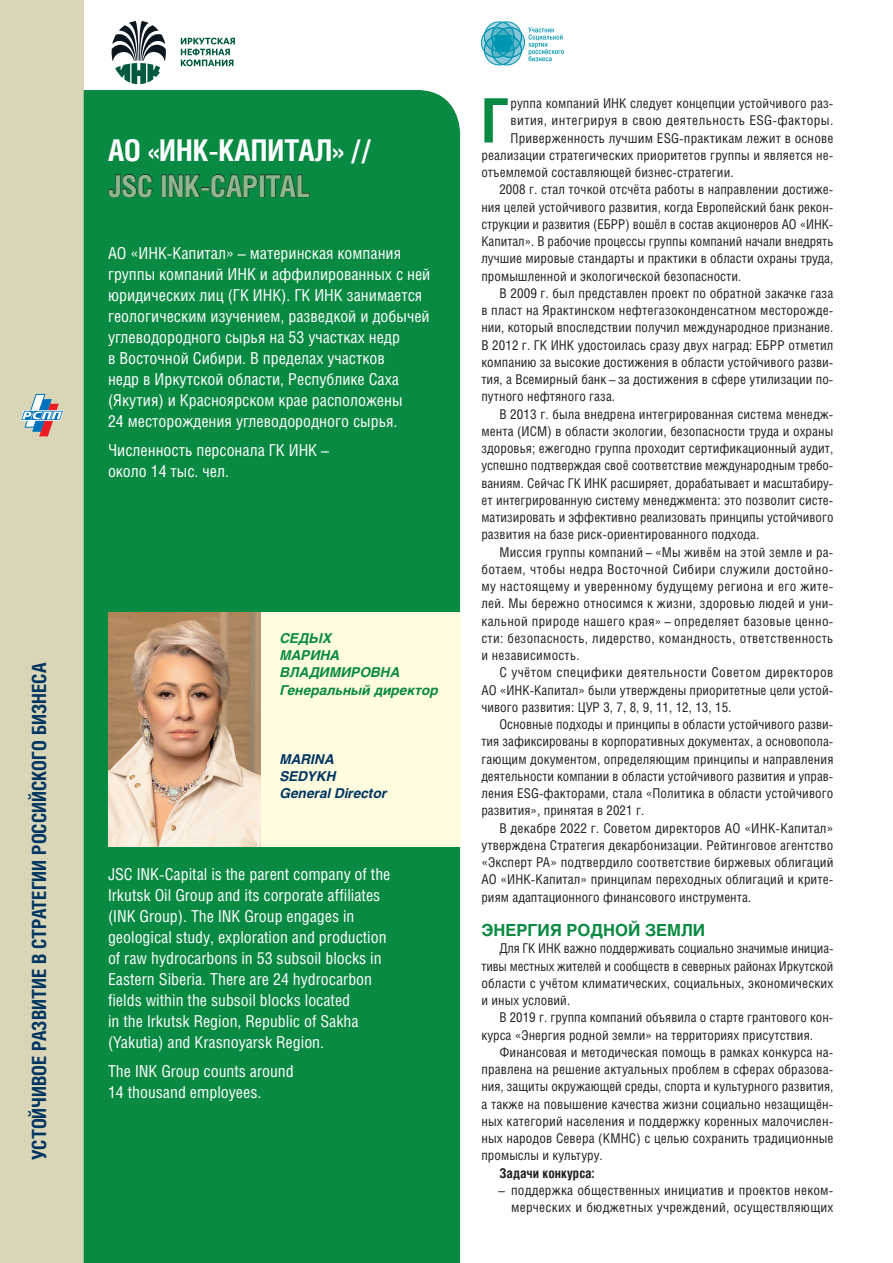
<style>
.page{position:relative;width:893px;height:1263px;background:#fff}
.page>*{position:absolute;margin:0;border:0;box-sizing:border-box;transform-origin:0 0}
.t1{font:700 61.35px "Helios Cond C";color:#098a42}
.t2{font:700 30px "Helios Cond C";color:#fff}
.t3{font:700 30px "Helios Cond C";color:#8eb78f}
.t4{font:700 19.5px "Helios Cond C";color:#003562}
.t5{font:16.5px/21px "Helios Cond C";color:#fff}
.t6{font:700 16.5px "Helios C";color:#098a42}
.t7{font:13.5px/17.2px "Helios Cond C";letter-spacing:.005em;color:#231f20;text-align:justify}
.t8{font:13.5px "Helios Cond C";letter-spacing:.025em;color:#231f20}
.t9{font:13.5px "Helios Cond C";letter-spacing:.03em;color:#231f20}
.t10{font:italic 700 13.5px/17.2px "Helios C";color:#098a42}
.t11{font:italic 700 13.5px/17.2px "Helios C";color:#003562}
.t12{font:700 13.5px "Helios Cond C";letter-spacing:.005em;color:#231f20}
</style>
<div class="page">
<div style="left:0;top:0;width:84px;height:1263px;background:#d9d6b7"></div>
<svg style="left:20px;top:394px;width:44px;height:42px"></svg>
<div style="left:84px;top:90px;width:376px;height:1173px;background:#098a42"></div>
<div style="left:108px;top:612px;width:352px;height:234px;background:#fffce0"></div>
<img style="left:108px;top:612px;width:152px;height:234px">
<svg style="left:108px;top:174px;width:45px;height:24px"></svg>
<div style="left:162px;top:175px;width:4px;height:22px;border:1px solid #231f20"></div>
<svg style="left:168px;top:174px;width:90px;height:24px;background:#0f6f39"></svg>
<div style="left:260px;top:175px;width:4px;height:22px;border:1px solid #231f20"></div>
<svg style="left:265px;top:174px;width:45px;height:23px"></svg>
<svg style="left:112px;top:21px;width:54px;height:63px"></svg>
<svg style="left:181px;top:38px;width:54px;height:28px"></svg>
<svg style="left:481px;top:22px;width:83px;height:43px"></svg>
<h3 class="t4" style="left:27px;top:1160px;width:499px;rotate:-90deg">УСТОЙЧИВОЕ РАЗВИТИЕ В СТРАТЕГИИ РОССИЙСКОГО БИЗНЕСА</h3>
<h2 class="t2" style="left:108px;top:132px;width:265px">АО «ИНК-КАПИТАЛ» //</h2>
<h2 class="t3" style="left:108px;top:168px;width:203px">JSC INK-CAPITAL</h2>
<p class="t5" style="left:108px;top:242px;width:324px">АО «ИНК-Капитал» – материнская компания группы компаний ИНК и аффилированных с ней юридических лиц (ГК ИНК). ГК ИНК занимается геологическим изучением, разведкой и добычей углеводородного сырья на 53 участках недр<br>в Восточной Сибири. В пределах участков<br>недр в Иркутской области, Республике Саха (Якутия) и Красноярском крае расположены<br>24 месторождения углеводородного сырья.</p>
<p class="t5" style="left:108px;top:439px;width:223px">Численность персонала ГК ИНК – около 14 тыс. чел.</p>
<p class="t10" style="left:280px;top:629px;width:160px">СЕДЫХ<br>МАРИНА<br>ВЛАДИМИРОВНА<br>Генеральный директор</p>
<p class="t11" style="left:280px;top:750px;width:108px">MARINA<br>SEDYKH<br>General Director</p>
<p class="t5" style="left:108px;top:863px;width:284px">JSC INK-Capital is the parent company of the Irkutsk Oil Group and its corporate affiliates (INK Group). The INK Group engages in geological study, exploration and production of raw hydrocarbons in 53 subsoil blocks in Eastern Siberia. There are 24 hydrocarbon fields within the subsoil blocks located<br>in the Irkutsk Region, Republic of Sakha (Yakutia) and Krasnoyarsk Region.</p>
<p class="t5" style="left:108px;top:1060px;width:187px">The INK Group counts around<br>14 thousand employees.</p>
<h1 class="t1" style="left:481px;top:84px;width:29px">Г</h1>
<p class="t7" style="left:510px;top:94px;width:324px">руппа компаний ИНК следует концепции устойчивого раз-</p>
<p class="t8" style="left:510px;top:112px;width:324px">вития, интегрируя в свою деятельность ESG-факторы.</p>
<p class="t7" style="left:510px;top:129px;width:324px">Приверженность лучшим ESG-практикам лежит в основе</p>
<p class="t7" style="left:481px;top:146px;width:354px">реализации стратегических приоритетов группы и является не-</p>
<p class="t7" style="left:481px;top:163px;width:254px">отъемлемой составляющей бизнес-стратегии.</p>
<p class="t7" style="left:499px;top:181px;width:336px">2008 г. стал точкой отсчёта работы в направлении достиже-</p>
<p class="t7" style="left:481px;top:198px;width:354px">ния целей устойчивого развития, когда Европейский банк рекон-</p>
<p class="t7" style="left:481px;top:215px;width:354px">струкции и развития (ЕБРР) вошёл в состав акционеров АО «ИНК-</p>
<p class="t7" style="left:481px;top:232px;width:354px">Капитал». В рабочие процессы группы компаний начали внедрять</p>
<p class="t7" style="left:481px;top:250px;width:354px">лучшие мировые стандарты и практики в области охраны труда,</p>
<p class="t7" style="left:481px;top:267px;width:262px">промышленной и экологической безопасности.</p>
<p class="t7" style="left:499px;top:284px;width:336px">В 2009 г. был представлен проект по обратной закачке газа</p>
<p class="t7" style="left:481px;top:301px;width:354px">в пласт на Ярактинском нефтегазоконденсатном месторожде-</p>
<p class="t7" style="left:481px;top:319px;width:354px">нии, который впоследствии получил международное признание.</p>
<p class="t7" style="left:481px;top:336px;width:354px">В 2012 г. ГК ИНК удостоилась сразу двух наград: ЕБРР отметил</p>
<p class="t7" style="left:481px;top:353px;width:354px">компанию за высокие достижения в области устойчивого разви-</p>
<p class="t7" style="left:481px;top:370px;width:354px">тия, а Всемирный банк – за достижения в сфере утилизации по-</p>
<p class="t7" style="left:481px;top:388px;width:135px">путного нефтяного газа.</p>
<p class="t7" style="left:499px;top:405px;width:334px">В 2013 г. была внедрена интегрированная система менедж-</p>
<p class="t7" style="left:481px;top:422px;width:354px">мента (ИСМ) в области экологии, безопасности труда и охраны</p>
<p class="t7" style="left:481px;top:439px;width:354px">здоровья; ежегодно группа проходит сертификационный аудит,</p>
<p class="t7" style="left:481px;top:457px;width:354px">успешно подтверждая своё соответствие международным требо-</p>
<p class="t7" style="left:481px;top:474px;width:354px">ваниям. Сейчас ГК ИНК расширяет, дорабатывает и масштабиру-</p>
<p class="t7" style="left:481px;top:491px;width:354px">ет интегрированную систему менеджмента: это позволит систе-</p>
<p class="t7" style="left:481px;top:508px;width:354px">матизировать и эффективно реализовать принципы устойчивого</p>
<p class="t7" style="left:481px;top:526px;width:280px">развития на базе риск-ориентированного подхода.</p>
<p class="t7" style="left:499px;top:543px;width:336px">Миссия группы компаний – «Мы живём на этой земле и ра-</p>
<p class="t9" style="left:481px;top:561px;width:354px">ботаем, чтобы недра Восточной Сибири служили достойно-</p>
<p class="t8" style="left:481px;top:578px;width:354px">му настоящему и уверенному будущему региона и его жите-</p>
<p class="t7" style="left:481px;top:595px;width:354px">лей. Мы бережно относимся к жизни, здоровью людей и уни-</p>
<p class="t8" style="left:481px;top:613px;width:354px">кальной природе нашего края» – определяет базовые ценно-</p>
<p class="t8" style="left:481px;top:630px;width:354px">сти: безопасность, лидерство, командность, ответственность</p>
<p class="t7" style="left:481px;top:646px;width:100px">и независимость.</p>
<p class="t9" style="left:499px;top:664px;width:336px">С учётом специфики деятельности Советом директоров</p>
<p class="t7" style="left:481px;top:681px;width:354px">АО «ИНК-Капитал» были утверждены приоритетные цели устой-</p>
<p class="t7" style="left:481px;top:698px;width:252px">чивого развития: ЦУР 3, 7, 8, 9, 11, 12, 13, 15.</p>
<p class="t7" style="left:499px;top:715px;width:336px">Основные подходы и принципы в области устойчивого разви-</p>
<p class="t7" style="left:481px;top:733px;width:354px">тия зафиксированы в корпоративных документах, а основопола-</p>
<p class="t7" style="left:481px;top:750px;width:354px">гающим документом, определяющим принципы и направления</p>
<p class="t7" style="left:481px;top:767px;width:354px">деятельности компании в области устойчивого развития и управ-</p>
<p class="t7" style="left:481px;top:784px;width:354px">ления ESG-факторами, стала «Политика в области устойчивого</p>
<p class="t7" style="left:481px;top:802px;width:164px">развития», принятая в 2021 г.</p>
<p class="t7" style="left:499px;top:819px;width:335px">В декабре 2022 г. Советом директоров АО «ИНК-Капитал»</p>
<p class="t7" style="left:481px;top:836px;width:354px">утверждена Стратегия декарбонизации. Рейтинговое агентство</p>
<p class="t7" style="left:481px;top:853px;width:354px">«Эксперт РА» подтвердило соответствие биржевых облигаций</p>
<p class="t7" style="left:481px;top:871px;width:354px">АО «ИНК-Капитал» принципам переходных облигаций и крите-</p>
<p class="t7" style="left:481px;top:888px;width:271px">риям адаптационного финансового инструмента.</p>
<p class="t6" style="left:481px;top:921px;width:225px">ЭНЕРГИЯ РОДНОЙ ЗЕМЛИ</p>
<p class="t7" style="left:481px;top:940px;width:354px;text-indent:18px">Для ГК ИНК важно поддерживать социально значимые инициа&shy;тивы местных жителей и сообществ в северных районах Иркутской области с учётом климатических, социальных, экономических и иных условий.</p>
<p class="t7" style="left:481px;top:1009px;width:354px;text-indent:18px">В 2019 г. группа компаний объявила о старте грантового кон&shy;курса «Энергия родной земли» на территориях присутствия.</p>
<p class="t7" style="left:481px;top:1043px;width:354px;text-indent:18px">Финансовая и методическая помощь в рамках конкурса на&shy;правлена на решение актуальных проблем в сферах образова&shy;ния, защиты окружающей среды, спорта и культурного развития, а также на повышение качества жизни социально незащищён&shy;ных категорий населения и поддержку коренных малочислен&shy;ных народов Севера (КМНС) с целью сохранить традиционные промыслы и культуру.</p>
<p class="t12" style="left:499px;top:1165px;width:96px">Задачи конкурса:</p>
<p class="t7" style="left:498px;top:1181px;width:337px;text-align:right">– поддержка общественных инициатив и проектов неком&shy;мерческих и бюджетных учреждений, осуществляющих</p>
</div>
